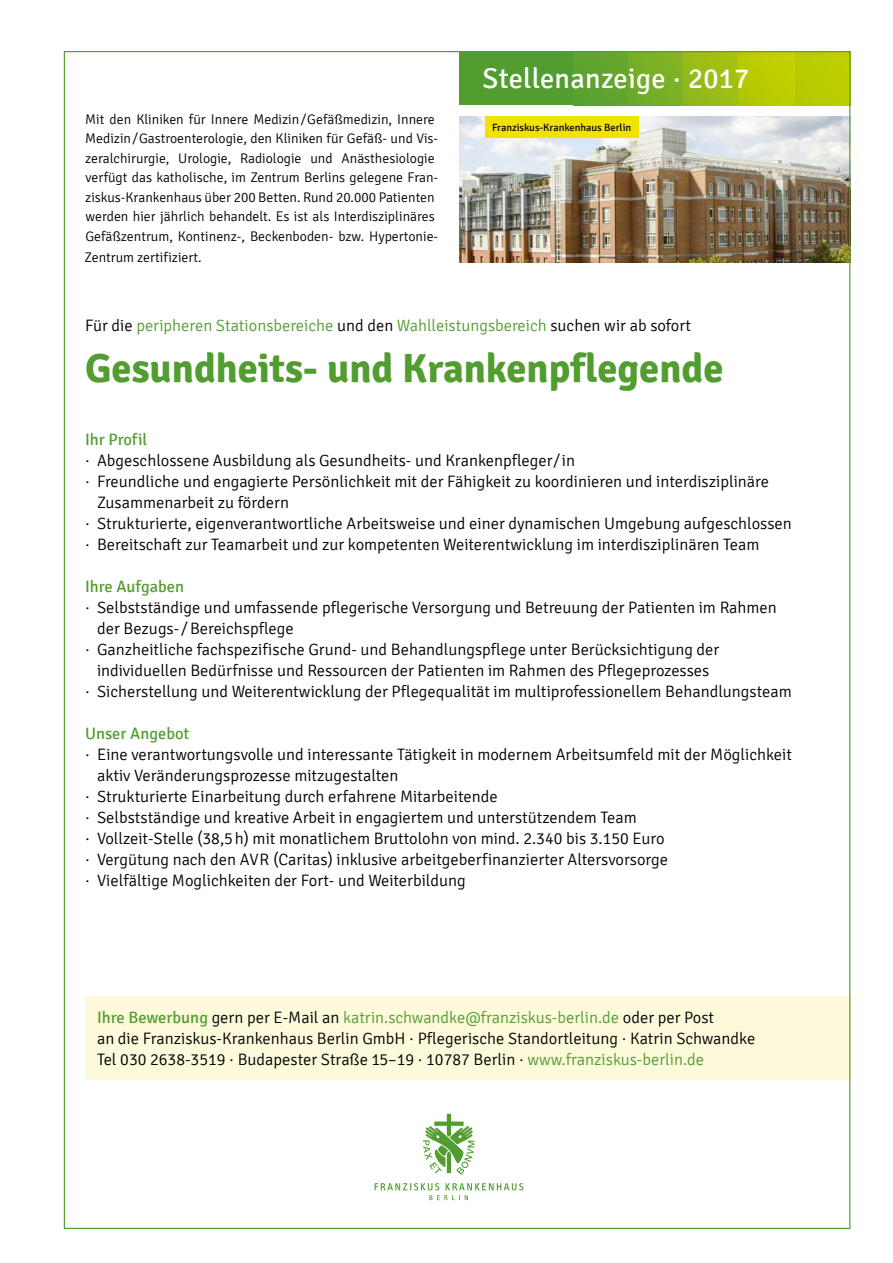
<style>
.page{position:relative;width:893px;height:1263px;background:#fff}
.page>*{position:absolute;margin:0;border:0;box-sizing:border-box;transform-origin:0 0}
.t1{font:700 40.5px "Signika";color:#529d30}
.t2{font:28.5px "Signika";letter-spacing:.01em;color:#fff}
.t3{font:300 16.5px/21px "Signika";color:#000}
.t4{font:300 16.5px "Signika";color:#529d30}
.t5{font:16.5px "Signika";color:#529d30}
.t6{font:300 13.95px/19.5px "Signika";color:#000}
.t7{font:10.5px "Signika";color:#000}
.s1{color:#000}
.s2{font-weight:400;color:#529d30}
.s3{color:#529d30}
</style>
<div class="page">
<div style="left:85px;top:996px;width:765px;height:84px;background:#fdf9db"></div>
<div style="left:459px;top:51px;width:114px;height:54px;background:#529d30"></div>
<div style="left:573px;top:53px;width:55px;height:52px;background:#60a42f"></div>
<img style="left:628px;top:53px;width:220px;height:52px">
<img style="left:459px;top:116px;width:389px;height:146px">
<div style="left:485px;top:116px;width:153px;height:21px;background:#f1e300"></div>
<svg style="left:423px;top:1114px;width:52px;height:61px"></svg>
<svg style="left:375px;top:1183px;width:148px;height:17px"></svg>
<p class="t6" style="left:85px;top:110px;width:355px">Mit den Kliniken für Innere Medizin/Gefäßmedizin, Innere Medizin/Gastroenterologie, den Kliniken für Gefäß- und Vis&shy;zeralchirurgie, Urologie, Radiologie und Anästhesiologie verfügt das katholische, im Zentrum Berlins gelegene Fran&shy;ziskus-Krankenhaus über 200 Betten. Rund 20.000 Patienten werden hier jährlich behandelt. Es ist als Interdisziplinäres Gefäßzentrum, Kontinenz-, Beckenboden- bzw. Hypertonie-</p>
<p class="t6" style="left:85px;top:248px;width:119px">Zentrum zertifiziert.</p>
<h2 class="t2" style="left:483px;top:63px;width:268px">Stellenanzeige · 2017</h2>
<p class="t7" style="left:492px;top:121px;width:141px">Franziskus-Krankenhaus Berlin</p>
<p class="t4" style="left:85px;top:316px;width:608px"><span class="s1">Für die</span> peripheren Stationsbereiche <span class="s1">und den</span> Wahlleistungsbereich <span class="s1">suchen wir ab sofort</span></p>
<h1 class="t1" style="left:85px;top:344px;width:640px">Gesundheits- und Krankenpflegende</h1>
<p class="t5" style="left:85px;top:430px;width:64px">Ihr Profil</p>
<p class="t3" style="left:85px;top:450px;width:491px">· Abgeschlossene Ausbildung als Gesundheits- und Krankenpfleger/in</p>
<p class="t3" style="left:85px;top:471px;width:685px">· Freundliche und engagierte Persönlichkeit mit der Fähigkeit zu koordinieren und interdisziplinäre</p>
<p class="t3" style="left:97px;top:492px;width:193px">Zusammenarbeit zu fördern</p>
<p class="t3" style="left:85px;top:513px;width:708px">· Strukturierte, eigenverantwortliche Arbeitsweise und einer dynamischen Umgebung aufgeschlossen</p>
<p class="t3" style="left:85px;top:534px;width:676px">· Bereitschaft zur Teamarbeit und zur kompetenten Weiterentwicklung im interdisziplinären Team</p>
<p class="t5" style="left:85px;top:577px;width:101px">Ihre Aufgaben</p>
<p class="t3" style="left:85px;top:597px;width:693px">· Selbstständige und umfassende pflegerische Versorgung und Betreuung der Patienten im Rahmen</p>
<p class="t3" style="left:97px;top:618px;width:198px">der Bezugs- / Bereichspflege</p>
<p class="t3" style="left:85px;top:639px;width:636px">· Ganzheitliche fachspezifische Grund- und Behandlungspflege unter Berücksichtigung der</p>
<p class="t3" style="left:97px;top:660px;width:614px">individuellen Bedürfnisse und Ressourcen der Patienten im Rahmen des Pflegeprozesses</p>
<p class="t3" style="left:85px;top:681px;width:708px">· Sicherstellung und Weiterentwicklung der Pflegequalität im multiprofessionellem Behandlungsteam</p>
<p class="t5" style="left:85px;top:724px;width:106px">Unser Angebot</p>
<p class="t3" style="left:85px;top:744px;width:708px">· Eine verantwortungsvolle und interessante Tätigkeit in modernem Arbeitsumfeld mit der Möglichkeit</p>
<p class="t3" style="left:97px;top:765px;width:303px">aktiv Veränderungsprozesse mitzugestalten</p>
<p class="t3" style="left:85px;top:786px;width:414px">· Strukturierte Einarbeitung durch erfahrene Mitarbeitende</p>
<p class="t3" style="left:85px;top:807px;width:553px">· Selbstständige und kreative Arbeit in engagiertem und unterstützendem Team</p>
<p class="t3" style="left:85px;top:828px;width:581px">· Vollzeit-Stelle (38,5 h) mit monatlichem Bruttolohn von mind. 2.340 bis 3.150 Euro</p>
<p class="t3" style="left:85px;top:849px;width:585px">· Vergütung nach den AVR (Caritas) inklusive arbeitgeberfinanzierter Altersvorsorge</p>
<p class="t3" style="left:85px;top:870px;width:382px">· Vielfältige Moglichkeiten der Fort- und Weiterbildung</p>
<p class="t3" style="left:97px;top:1007px;width:660px"><span class="s2">Ihre Bewerbung</span> gern per E-Mail an <span class="s3">katrin.schwandke@franziskus-berlin.de</span> oder per Post<br>an die Franziskus-Krankenhaus Berlin GmbH · Pflegerische Standortleitung · Katrin Schwandke<br>Tel 030 2638-3519 · Budapester Straße 15–19 · 10787 Berlin · <span class="s3">www.franziskus-berlin.de</span></p>
</div>
